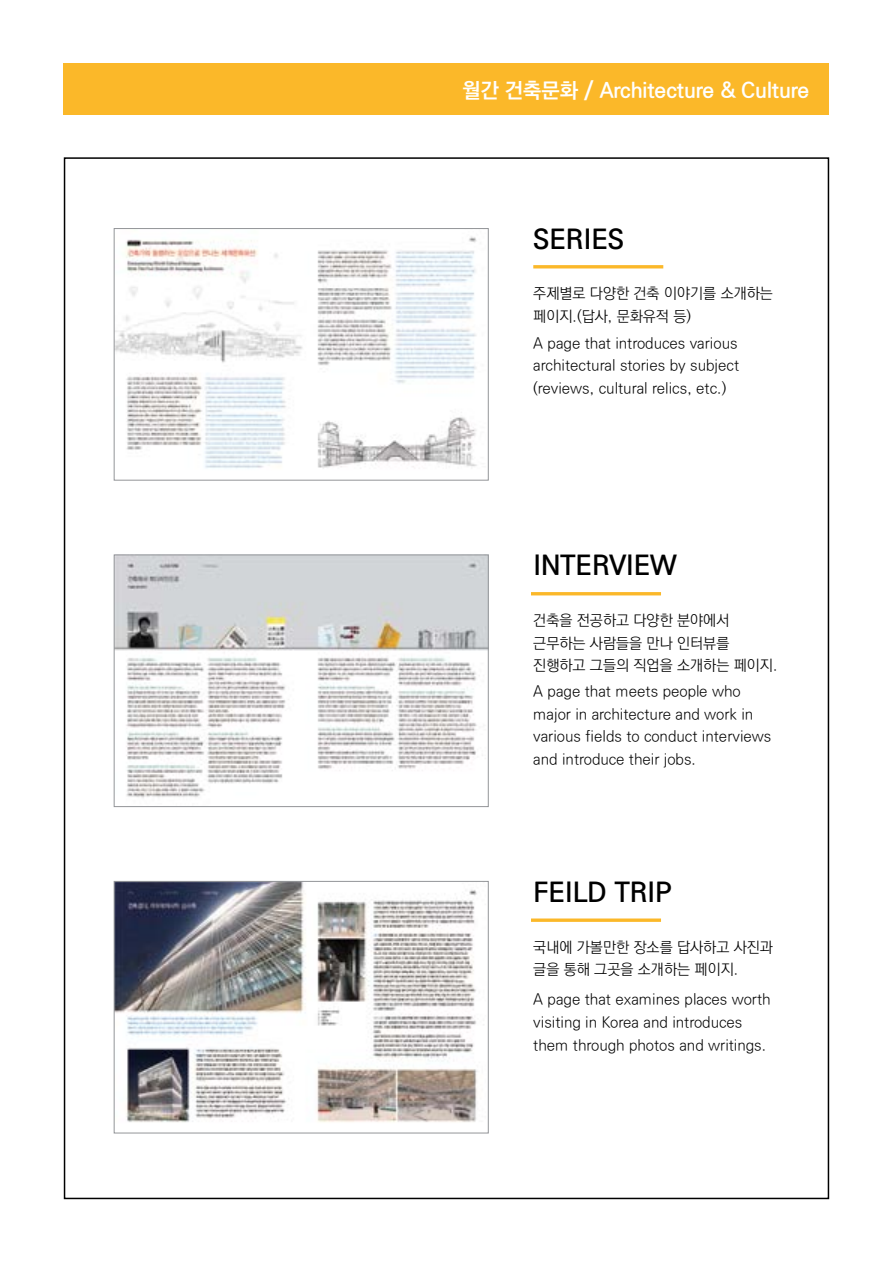
<style>
.page{position:relative;width:893px;height:1263px;background:#fff}
.page>*{position:absolute;margin:0;border:0;box-sizing:border-box;transform-origin:0 0}
.t1{font:700 27px "Ko Pub Dotum";color:#000}
.t2{font:700 21px "Ko Pub Dotum";color:#fff}
.t3{font:300 15px/22.5px "Ko Pub Dotum";color:#000}
</style>
<div class="page">
<img style="left:116px;top:236px;width:361px;height:233px">
<div style="left:114px;top:228px;width:375px;height:253px;border:1px solid #939598"></div>
<svg style="left:531px;top:918px;width:130px;height:4px"></svg>
<hr style="left:531px;top:592px;width:130px;height:3px;background:#fbb829">
<div style="left:64px;top:64px;width:765px;height:51px;background:#fbb829"></div>
<hr style="left:533px;top:265px;width:130px;height:3px;background:#fbb829">
<img style="left:116px;top:557px;width:371px;height:241px">
<div style="left:114px;top:555px;width:375px;height:252px;border:1px solid #939598"></div>
<img style="left:116px;top:883px;width:362px;height:239px">
<div style="left:114px;top:881px;width:375px;height:252px;border:1px solid #939598"></div>
<h2 class="t2" style="left:462px;top:80px;width:348px">월간 건축문화 / Architecture &amp; Culture</h2>
<h1 class="t1" style="left:533px;top:226px;width:92px">SERIES</h1>
<p class="t3" style="left:533px;top:283px;width:241px">주제별로 다양한 건축 이야기를 소개하는 페이지.(답사, 문화유적 등)</p>
<p class="t3" style="left:533px;top:333px;width:207px;text-align:justify">A page that introduces various architectural stories by subject (reviews, cultural relics, etc.)</p>
<h1 class="t1" style="left:534px;top:552px;width:145px">INTERVIEW</h1>
<p class="t3" style="left:533px;top:610px;width:246px">건축을 전공하고 다양한 분야에서 근무하는 사람들을 만나 인터뷰를 진행하고 그들의 직업을 소개하는 페이지.</p>
<p class="t3" style="left:533px;top:681px;width:240px">A page that meets people who major in architecture and work in various fields to conduct interviews and introduce their jobs.</p>
<h1 class="t1" style="left:534px;top:879px;width:140px">FEILD TRIP</h1>
<p class="t3" style="left:533px;top:936px;width:241px">국내에 가볼만한 장소를 답사하고 사진과 글을 통해 그곳을 소개하는 페이지.</p>
<p class="t3" style="left:533px;top:989px;width:239px">A page that examines places worth visiting in Korea and introduces them through photos and writings.</p>
</div>
